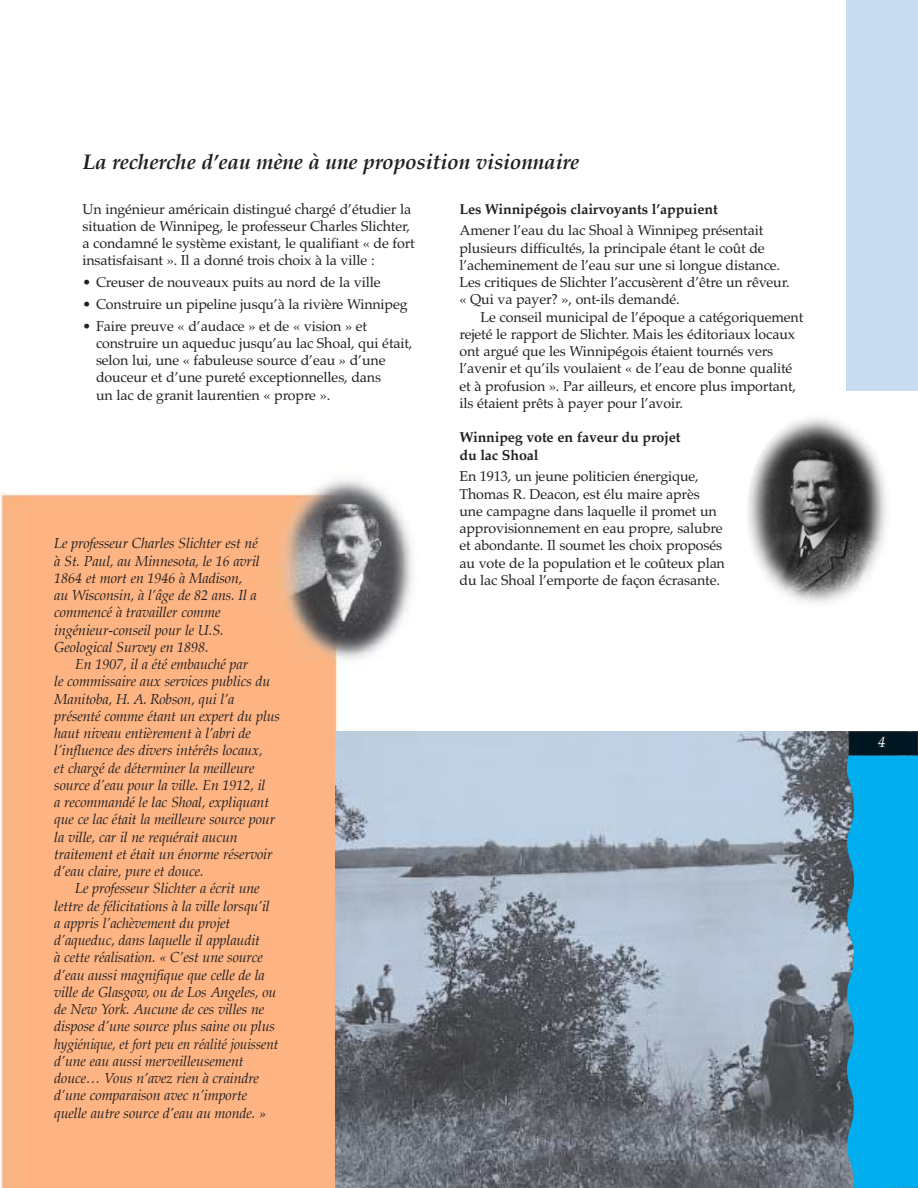
<style>
.page{position:relative;width:918px;height:1188px;background:#fff}
.page>*{position:absolute;margin:0;border:0;box-sizing:border-box;transform-origin:0 0}
.t1{font:italic 700 21px "Palatino";letter-spacing:-.01em;color:#231f20}
.t2{font:italic 15px "Palatino";color:#fff}
.t3{font:14.25px/17.2px "Palatino";letter-spacing:-.01em;color:#231f20}
.t4{font:italic 14.25px/17.2px "Palatino";letter-spacing:-.01em;color:#231f20}
.t5{font:700 14.25px/17.2px "Palatino";letter-spacing:-.01em;color:#231f20}
</style>
<div class="page">
<img style="left:0;top:480px;width:483px;height:708px">
<div style="left:846px;top:0;width:72px;height:391px;background:#c8dbef"></div>
<img style="left:748px;top:418px;width:139px;height:185px">
<img style="left:336px;top:732px;width:513px;height:456px">
<div style="left:850px;top:732px;width:67px;height:23px;background:#001722"></div>
<div style="left:849px;top:731px;width:69px;height:25px;border:1px solid #231f20"></div>
<div style="left:847px;top:756px;width:71px;height:432px;background:#00aeef"></div>
<h1 class="t1" style="left:82px;top:152px;width:498px">La recherche d’eau mène à une proposition visionnaire</h1>
<p class="t3" style="left:82px;top:202px;width:334px">Un ingénieur américain distingué chargé d’étudier la situation de Winnipeg, le professeur Charles Slichter, a condamné le système existant, le qualifiant « de fort insatisfaisant ». Il a donné trois choix à la ville :</p>
<p class="t3" style="left:82px;top:275px;width:300px">• Creuser de nouveaux puits au nord de la ville</p>
<p class="t3" style="left:82px;top:297px;width:327px">• Construire un pipeline jusqu’à la rivière Winnipeg</p>
<p class="t3" style="left:96px;top:319px;width:318px;text-indent:-14px">• Faire preuve « d’audace » et de « vision » et construire un aqueduc jusqu’au lac Shoal, qui était, selon lui, une « fabuleuse source d’eau » d’une douceur et d’une pureté exceptionnelles, dans<br>un lac de granit laurentien « propre ».</p>
<p class="t4" style="left:54px;top:536px;width:207px">Le professeur Charles Slichter est né à St. Paul, au Minnesota, le 16 avril<br>1864 et mort en 1946 à Madison, au Wisconsin, à l’âge de 82 ans. Il a commencé à travailler comme ingénieur-conseil pour le U.S.<br>Geological Survey en 1898.</p>
<p class="t4" style="left:54px;top:657px;width:227px;text-indent:21px">En 1907, il a été embauché par<br>le commissaire aux services publics du Manitoba, H. A. Robson, qui l’a présenté comme étant un expert du plus haut niveau entièrement à l’abri de l’influence des divers intérêts locaux,<br>et chargé de déterminer la meilleure source d’eau pour la ville. En 1912, il<br>a recommandé le lac Shoal, expliquant que ce lac était la meilleure source pour la ville, car il ne requérait aucun traitement et était un énorme réservoir d’eau claire, pure et douce.</p>
<p class="t4" style="left:54px;top:881px;width:225px;text-indent:21px">Le professeur Slichter a écrit une lettre de félicitations à la ville lorsqu’il a appris l’achèvement du projet d’aqueduc, dans laquelle il applaudit<br>à cette réalisation. « C’est une source d’eau aussi magnifique que celle de la ville de Glasgow, ou de Los Angeles, ou de New York. Aucune de ces villes ne dispose d’une source plus saine ou plus hygiénique, et fort peu en réalité jouissent d’une eau aussi merveilleusement douce… Vous n’avez rien à craindre d’une comparaison avec n’importe quelle autre source d’eau au monde. »</p>
<p class="t5" style="left:459px;top:201px;width:260px">Les Winnipégois clairvoyants l’appuient</p>
<p class="t3" style="left:459px;top:224px;width:332px">Amener l’eau du lac Shoal à Winnipeg présentait plusieurs difficultés, la principale étant le coût de l’acheminement de l’eau sur une si longue distance.<br>Les critiques de Slichter l’accusèrent d’être un rêveur. « Qui va payer? », ont-ils demandé.</p>
<p class="t3" style="left:459px;top:310px;width:345px;text-indent:21px">Le conseil municipal de l’époque a catégoriquement rejeté le rapport de Slichter. Mais les éditoriaux locaux ont argué que les Winnipégois étaient tournés vers l’avenir et qu’ils voulaient « de l’eau de bonne qualité et à profusion ». Par ailleurs, et encore plus important, ils étaient prêts à payer pour l’avoir.</p>
<p class="t5" style="left:459px;top:430px;width:223px">Winnipeg vote en faveur du projet du lac Shoal</p>
<p class="t3" style="left:459px;top:470px;width:267px">En 1913, un jeune politicien énergique, Thomas R. Deacon, est élu maire après une campagne dans laquelle il promet un approvisionnement en eau propre, salubre et abondante. Il soumet les choix proposés au vote de la population et le coûteux plan du lac Shoal l’emporte de façon écrasante.</p>
<p class="t2" style="left:878px;top:735px;width:9px">4</p>
</div>
